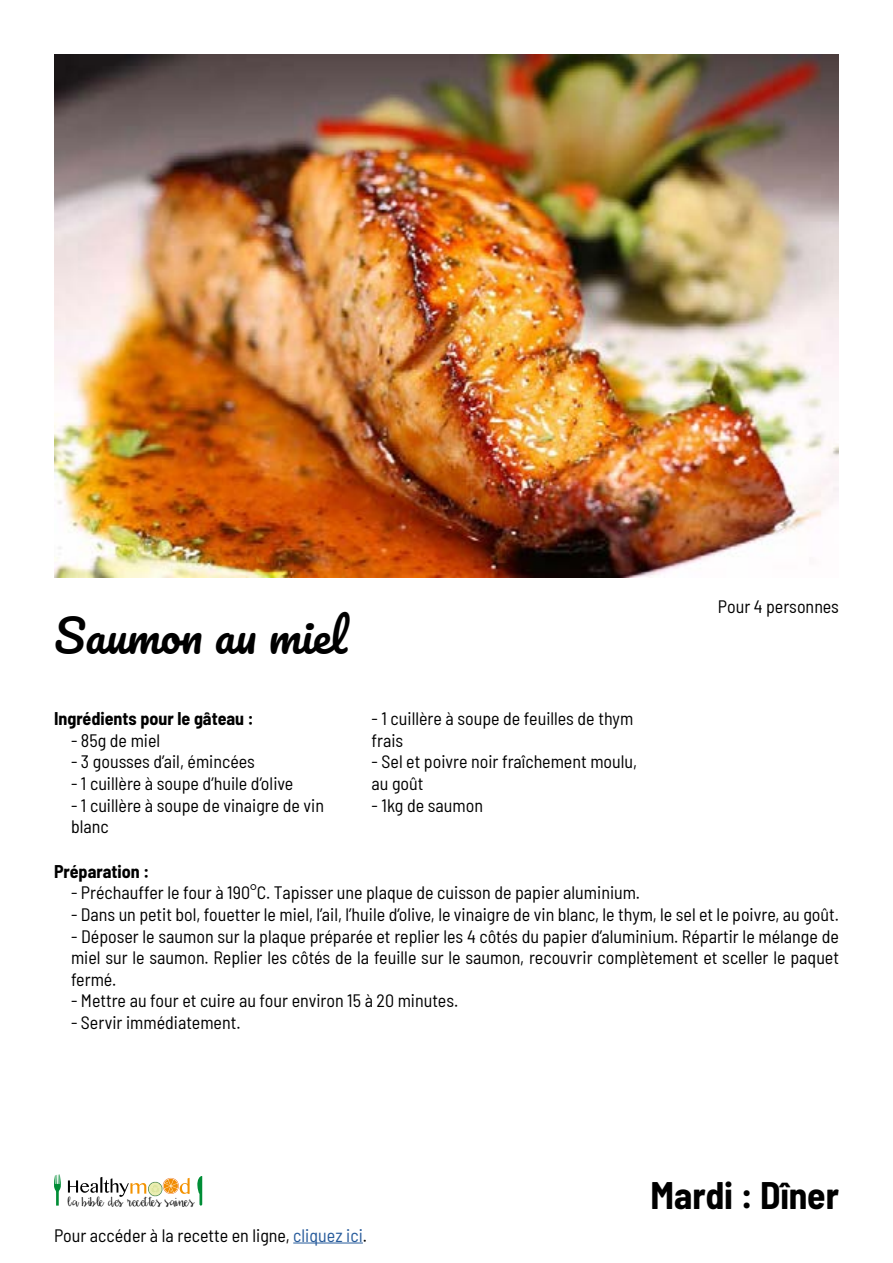
<style>
.page{position:relative;width:893px;height:1263px;background:#fff}
.page>*{position:absolute;margin:0;border:0;box-sizing:border-box;transform-origin:0 0}
.t1{font:45px "Pacifico";color:#000}
.t2{font:700 semi-condensed 37.5px "Barlow";color:#000}
.t3{font:semi-condensed 18px/21.6px "Barlow";color:#000}
.t4{font:700 semi-condensed 18px "Barlow";color:#000}
.t5{font:13.8px "Daydreamer";color:#000}
.s1{color:#275b9b}
</style>
<div class="page">
<svg style="left:54px;top:1174px;width:7px;height:31px"></svg>
<svg style="left:68px;top:1177px;width:122px;height:20px"></svg>
<svg style="left:197px;top:1176px;width:5px;height:29px"></svg>
<hr style="left:293px;top:1242px;width:70px;height:1px;background:#275b9b">
<img style="left:54px;top:54px;width:785px;height:524px">
<h1 class="t1" style="left:54px;top:612px;width:293px">Saumon au miel</h1>
<p class="t4" style="left:54px;top:706px;width:201px">Ingrédients pour le gâteau :</p>
<p class="t3" style="left:71px;top:728px;width:91px">- 85g de miel</p>
<p class="t3" style="left:71px;top:750px;width:185px">- 3 gousses d’ail, émincées</p>
<p class="t3" style="left:71px;top:771px;width:224px">- 1 cuillère à soupe d’huile d’olive</p>
<p class="t3" style="left:71px;top:793px;width:255px">- 1 cuillère à soupe de vinaigre de vin blanc</p>
<p class="t3" style="left:372px;top:706px;width:263px">- 1 cuillère à soupe de feuilles de thym frais</p>
<p class="t3" style="left:372px;top:750px;width:267px">- Sel et poivre noir fraîchement moulu, au goût</p>
<p class="t3" style="left:372px;top:793px;width:113px">- 1kg de saumon</p>
<p class="t3" style="left:718px;top:595px;width:123px">Pour 4 personnes</p>
<p class="t4" style="left:54px;top:858px;width:97px">Préparation :</p>
<p class="t3" style="left:71px;top:881px;width:570px">- Préchauffer le four à 190°C. Tapisser une plaque de cuisson de papier aluminium.</p>
<p class="t3" style="left:71px;top:902px;width:769px">- Dans un petit bol, fouetter le miel, l’ail, l’huile d’olive, le vinaigre de vin blanc, le thym, le sel et le poivre, au goût.</p>
<p class="t3" style="left:71px;top:924px;width:769px;text-align:justify">- Déposer le saumon sur la plaque préparée et replier les 4 côtés du papier d’aluminium. Répartir le mélange de miel sur le saumon. Replier les côtés de la feuille sur le saumon, recouvrir complètement et sceller le paquet fermé.</p>
<p class="t3" style="left:71px;top:989px;width:389px">- Mettre au four et cuire au four environ 15 à 20 minutes.</p>
<p class="t3" style="left:71px;top:1010px;width:171px">- Servir immédiatement.</p>
<p class="t5" style="left:68px;top:1193px;width:128px">la bible des recettes saines</p>
<p class="t3" style="left:54px;top:1223px;width:315px">Pour accéder à la recette en ligne, <span class="s1">cliquez ici</span>.</p>
<h2 class="t2" style="left:650px;top:1168px;width:190px">Mardi : Dîner</h2>
</div>
